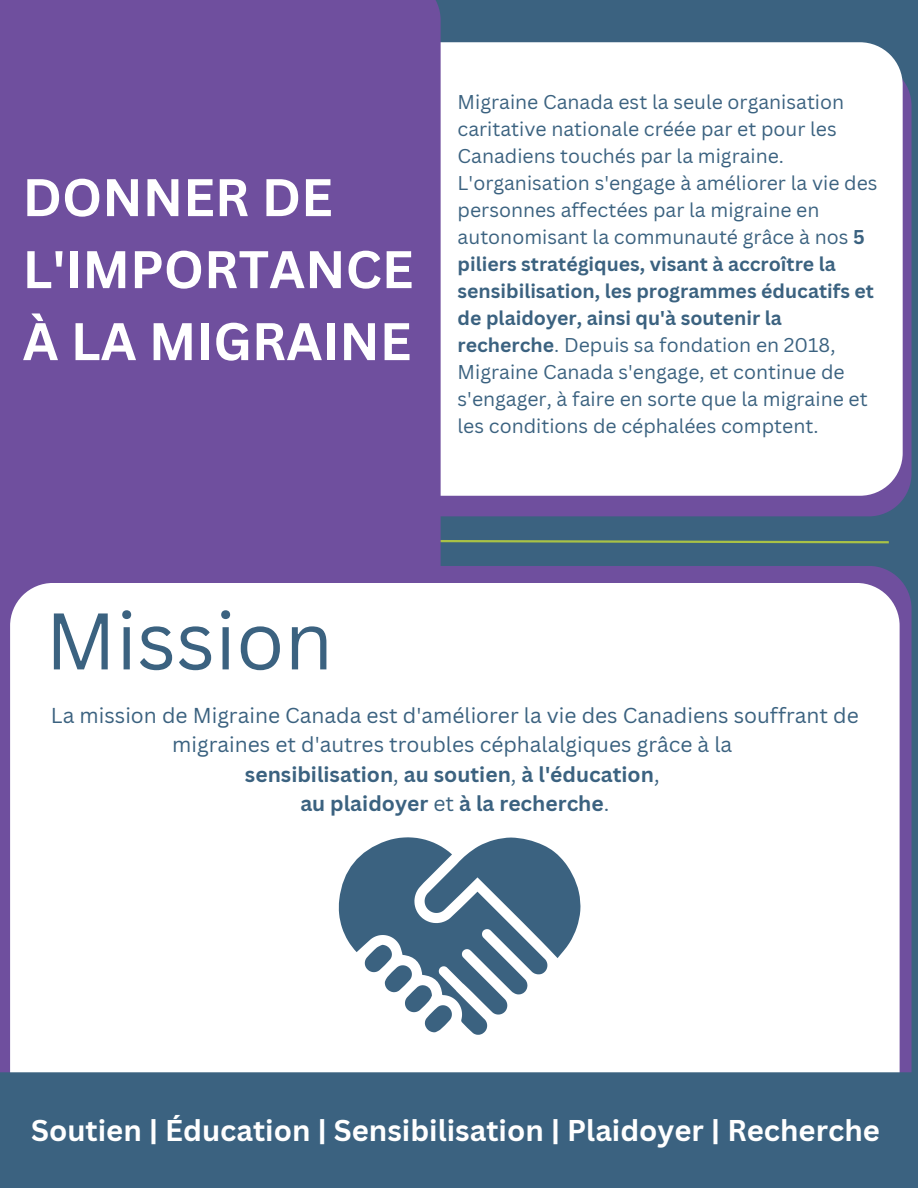
<style>
.page{position:relative;width:918px;height:1188px;background:#3b6280}
.page>*{position:absolute;margin:0;border:0;box-sizing:border-box;transform-origin:0 0}
.t1{font:78.3px "Canva Sans";color:#3b6280}
.t2{font:700 51.75px/72px "Canva Sans";color:#fff}
.t3{font:700 29.25px "Canva Sans";color:#fff}
.t4{font:21px/29.2px "Canva Sans";color:#3b6280;text-align:center}
.t5{font:19.5px/27px "Canva Sans";color:#3b6280}
.s1{font-weight:700}
</style>
<div class="page">
<svg style="left:441px;top:540px;width:448px;height:4px"></svg>
<div style="left:441px;top:80px;width:471px;height:436px;background:#6f4f9e"></div>
<div style="left:441px;top:42px;width:462px;height:454px;background:#fff"></div>
<div style="left:0;top:0;width:441px;height:1072px;background:#6f4f9e"></div>
<div style="left:54px;top:566px;width:858px;height:506px;background:#6f4f9e"></div>
<div style="left:10px;top:583px;width:890px;height:489px;background:#fff"></div>
<svg style="left:339px;top:837px;width:242px;height:198px"></svg>
<h2 class="t2" style="left:23px;top:162px;width:393px">DONNER DE<br>L'IMPORTANCE<br>À LA MIGRAINE</h2>
<p class="t5" style="left:458px;top:88px;width:421px">Migraine Canada est la seule organisation caritative nationale créée par et pour les Canadiens touchés par la migraine.<br>L'organisation s'engage à améliorer la vie des personnes affectées par la migraine en autonomisant la communauté grâce à nos <span class="s1">5 piliers stratégiques, visant à accroître la sensibilisation, les programmes éducatifs et de plaidoyer, ainsi qu'à soutenir la recherche</span>. Depuis sa fondation en 2018, Migraine Canada s'engage, et continue de s'engager, à faire en sorte que la migraine et les conditions de céphalées comptent.</p>
<h1 class="t1" style="left:45px;top:595px;width:289px">Mission</h1>
<p class="t4" style="left:51px;top:701px;width:809px">La mission de Migraine Canada est d'améliorer la vie des Canadiens souffrant de migraines et d'autres troubles céphalalgiques grâce à la<br><span class="s1">sensibilisation</span>, <span class="s1">au soutien</span>, <span class="s1">à l'éducation</span>,<br><span class="s1">au plaidoyer</span> et <span class="s1">à la recherche</span>.</p>
<h3 class="t3" style="left:31px;top:1113px;width:850px">Soutien | Éducation | Sensibilisation | Plaidoyer | Recherche</h3>
</div>
